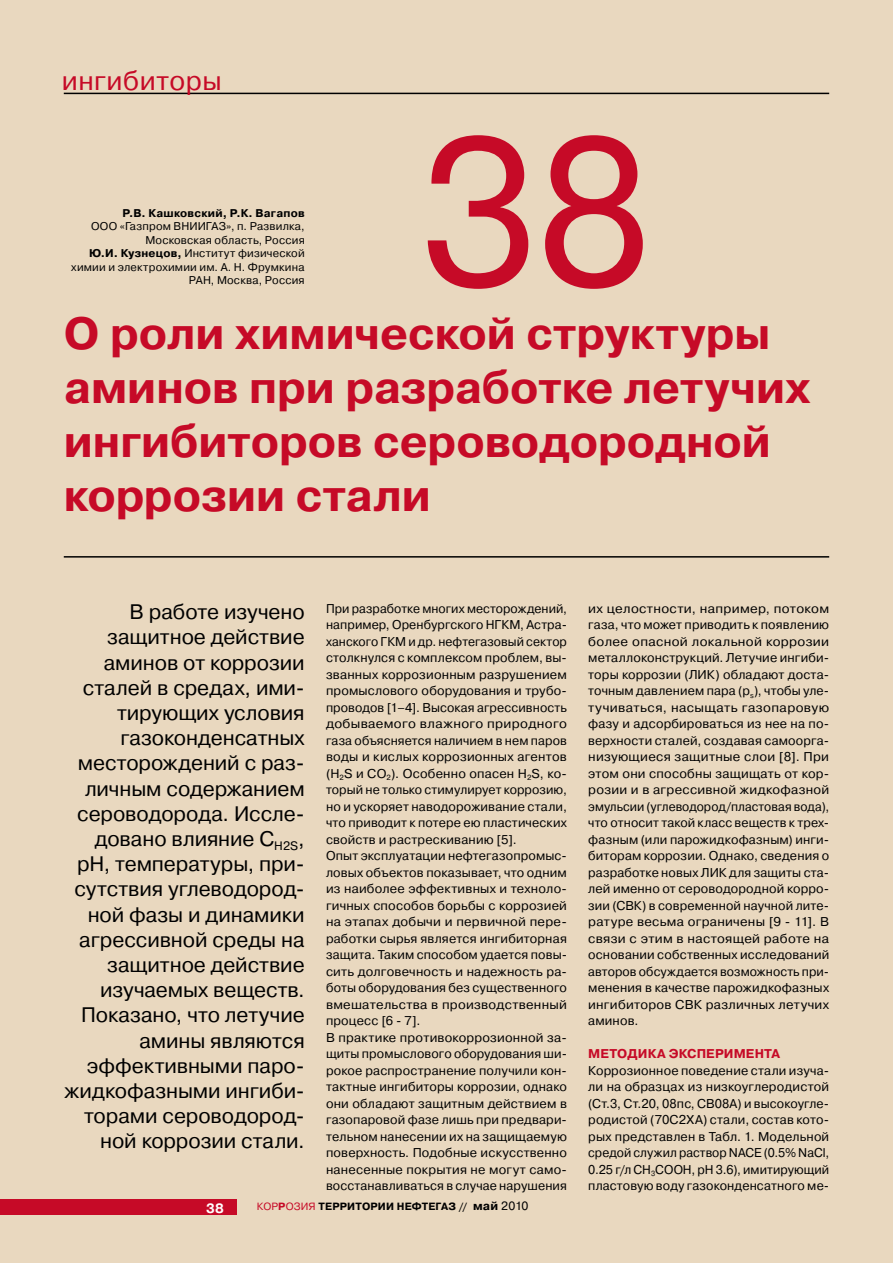
<style>
.page{position:relative;width:893px;height:1263px;background:#e9d8bf}
.page>*{position:absolute;margin:0;border:0;box-sizing:border-box;transform-origin:0 0}
.t1{font:207px "Pragmatica C";color:#c60a27}
.t2{font:700 45px/54px "Pragmatica C";color:#c60a27}
.t3{font:27px "Pragmatica C";letter-spacing:.02em;color:#c60a27}
.t4{font:21px/25.2px "Pragmatica C";letter-spacing:-.005em;color:#000;text-align:right}
.t5{font:700 13.5px "Pragmatica C";color:#fff}
.t6{font:12.75px/16.5px "Pragmatica C";letter-spacing:.015em;color:#000}
.t7{font:12.75px/16.5px "Pragmatica C";letter-spacing:.015em;color:#000;text-align:justify;scale:1.05 1}
.t8{font:700 12.75px "Pragmatica C";letter-spacing:.01em;color:#c60a27}
.t9{font:11.25px/13.5px "Pragmatica C";letter-spacing:.015em;color:#000;text-align:right}
.t10{font:700 11.25px "Pragmatica C";letter-spacing:.025em;color:#000}
.t11{font:700 10.5px "Pragmatica C";letter-spacing:.015em;color:#000}
.s1{font-weight:700}
.s2{font-weight:400;color:#c60a27}
.s3{color:#c60a27}
.s4{font-size:12px}
.s5{font-weight:400;font-size:12px}
</style>
<div class="page">
<hr style="left:64px;top:93px;width:765px;height:1px;background:#000">
<div style="left:0;top:1199px;width:237px;height:16px;background:#c60a27"></div>
<hr style="left:64px;top:556px;width:765px;height:2px;background:#000">
<h3 class="t3" style="left:62px;top:66px;width:161px">ингибиторы</h3>
<h1 class="t1" style="left:419px;top:98px;width:236px">38</h1>
<h2 class="t2" style="left:64px;top:306px;width:748px">О роли химической структуры аминов при разработке летучих ингибиторов сероводородной коррозии стали</h2>
<p class="t10" style="left:122px;top:207px;width:184px">Р.В. Кашковский, Р.К. Вагапов</p>
<p class="t9" style="left:71px;top:220px;width:235px">ООО «Газпром ВНИИГАЗ», п. Развилка,<br>Московская область, Россия<br><span class="s1">Ю.И. Кузнецов,</span> Институт физической химии и электрохимии им. А. Н. Фрумкина<br>РАН, Москва, Россия</p>
<p class="t4" style="left:65px;top:599px;width:242px">В работе изучено защитное действие аминов от коррозии сталей в средах, ими&shy;тирующих условия газоконденсатных месторождений с раз&shy;личным содержанием сероводорода. Иссле&shy;довано влияние С<sub>H2S</sub>, рН, температуры, при&shy;сутствия углеводород&shy;ной фазы и динамики агрессивной среды на защитное действие изучаемых веществ.<br>Показано, что летучие амины являются эффективными паро&shy;жидкофазными ингиби&shy;торами сероводород&shy;ной коррозии стали.</p>
<p class="t6" style="left:326px;top:600px;width:243px">При разработке многих месторождений, например, Оренбургского НГКМ, Астра&shy;ханского ГКМ и др. нефтегазовый сектор столкнулся с комплексом проблем, вы&shy;званных коррозионным разрушением промыслового оборудования и трубо&shy;проводов [1–4]. Высокая агрессивность добываемого влажного природного газа объясняется наличием в нем паров воды и кислых коррозионных агентов (H<sub>2</sub>S и CO<sub>2</sub>). Особенно опасен H<sub>2</sub>S, ко&shy;торый не только стимулирует коррозию, но и ускоряет наводороживание стали, что приводит к потере ею пластических свойств и растрескиванию [5].<br>Опыт эксплуатации нефтегазопромыс&shy;ловых объектов показывает, что одним из наиболее эффективных и техноло&shy;гичных способов борьбы с коррозией на этапах добычи и первичной пере&shy;работки сырья является ингибиторная защита. Таким способом удается повы&shy;сить долговечность и надежность ра&shy;боты оборудования без существенного вмешательства в производственный процесс [6 - 7].<br>В практике противокоррозионной за&shy;щиты промыслового оборудования ши&shy;рокое распространение получили кон&shy;тактные ингибиторы коррозии, однако они обладают защитным действием в газопаровой фазе лишь при предвари&shy;тельном нанесении их на защищаемую поверхность. Подобные искусственно нанесенные покрытия не могут само&shy;восстанавливаться в случае нарушения</p>
<p class="t7" style="left:588px;top:600px;width:231px">их целостности, например, потоком газа, что может приводить к появлению более опасной локальной коррозии металлоконструкций. Летучие ингиби&shy;торы коррозии (ЛИК) обладают доста&shy;точным давлением пара (p<sub>s</sub>), чтобы уле&shy;тучиваться, насыщать газопаровую фазу и адсорбироваться из нее на по&shy;верхности сталей, создавая самоорга&shy;низующиеся защитные слои [8]. При этом они способны защищать от кор&shy;розии и в агрессивной жидкофазной эмульсии (углеводород/пластовая вода), что относит такой класс веществ к трех&shy;фазным (или парожидкофазным) инги&shy;биторам коррозии. Однако, сведения о разработке новых ЛИК для защиты ста&shy;лей именно от сероводородной корро&shy;зии (СВК) в современной научной лите&shy;ратуре весьма ограничены [9 - 11]. В связи с этим в настоящей работе на основании собственных исследований авторов обсуждается возможность при&shy;менения в качестве парожидкофазных ингибиторов СВК различных летучих аминов.</p>
<p class="t8" style="left:588px;top:1047px;width:193px">МЕТОДИКА ЭКСПЕРИМЕНТА</p>
<p class="t6" style="left:588px;top:1062px;width:243px;text-align:justify">Коррозионное поведение стали изуча&shy;ли на образцах из низкоуглеродистой (Ст.3, Ст.20, 08пс, СВ08А) и высокоугле&shy;родистой (70С2ХА) стали, состав кото&shy;рых представлен в Табл. 1. Модельной средой служил раствор NАСЕ (0.5% NаСl, 0.25 г/л СН<sub>3</sub>СООН, рН 3.6), имитирующий пластовую воду газоконденсатного ме-</p>
<p class="t5" style="left:206px;top:1200px;width:19px">38</p>
<p class="t11" style="left:257px;top:1200px;width:273px"><span class="s2">КОР</span><span class="s3">Р</span><span class="s2">ОЗИЯ</span> ТЕРРИТОРИИ НЕФТЕГАЗ // <span class="s4">май</span> <span class="s5">2010</span></p>
</div>
